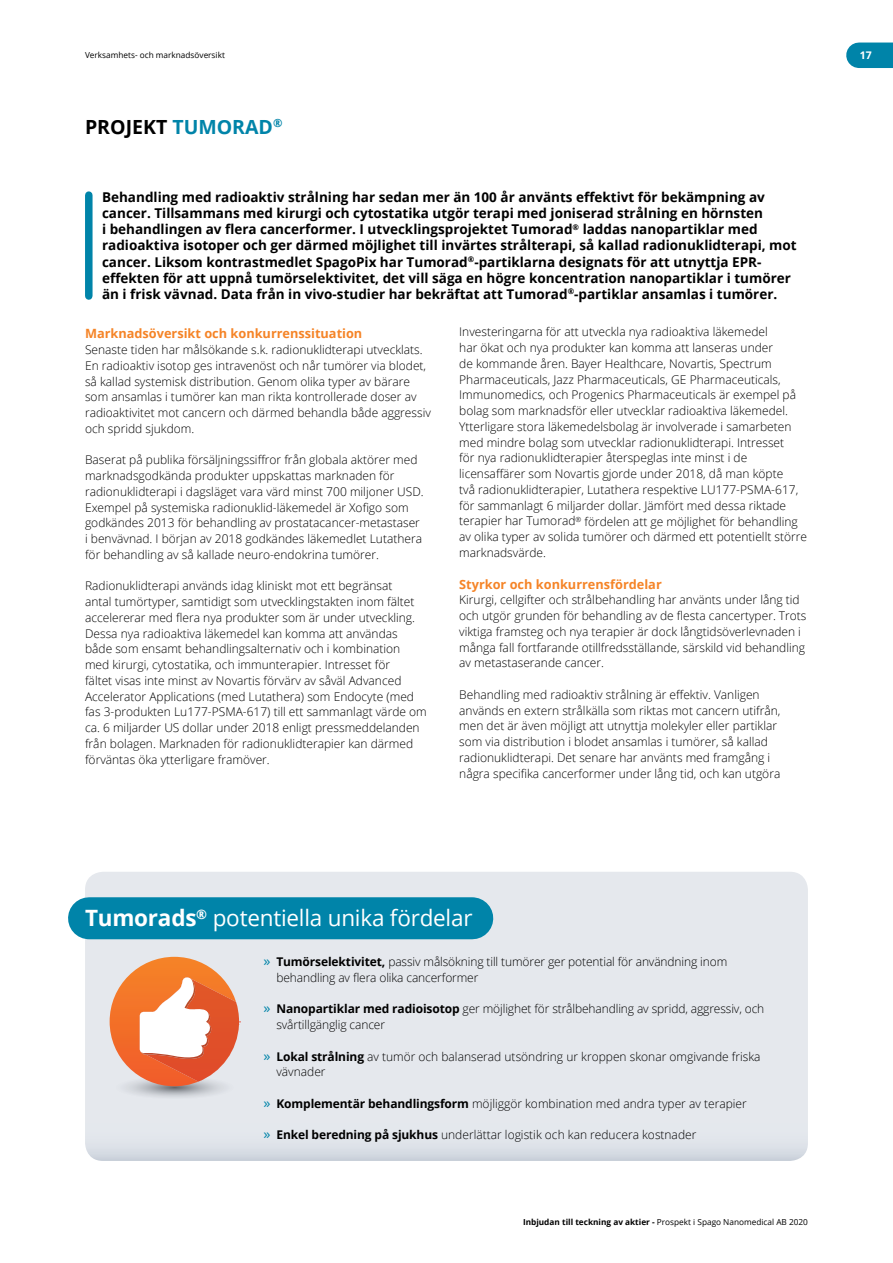
<style>
.page{position:relative;width:893px;height:1263px;background:#fff}
.page>*{position:absolute;margin:0;border:0;box-sizing:border-box;transform-origin:0 0}
.t1{font:22.5px "Open Sans";letter-spacing:-.01em;color:#fff}
.t2{font:700 19.5px "Open Sans";color:#000}
.t3{font:700 13.5px/16.2px "Open Sans";color:#000}
.t4{font:700 12.75px "Open Sans";color:#f58427}
.t5{font:300 12px/15.8px "Open Sans";color:#000}
.t6{font:700 10.5px "Open Sans";color:#fff}
.t7{font:8.25px "Open Sans";color:#000}
.s1{color:#0084a9}
.s2{font-weight:700}
.s3{font-weight:400;font-size:14.25px;color:#0084a9}
</style>
<div class="page">
<div style="left:859px;top:43px;width:34px;height:25px;background:#0084a9"></div>
<svg style="left:85px;top:872px;width:723px;height:289px;background:#e2e5ea"></svg>
<svg style="left:112px;top:1025px;width:125px;height:124px;background:#dde1e6"></svg>
<svg style="left:110px;top:977px;width:130px;height:109px"></svg>
<div style="left:89px;top:897px;width:383px;height:42px;background:#0084a9"></div>
<div style="left:85px;top:195px;width:8px;height:101px;background:#0084a9"></div>
<p class="t7" style="left:85px;top:50px;width:141px">Verksamhets- och marknadsöversikt</p>
<h2 class="t2" style="left:85px;top:113px;width:199px">PROJEKT <span class="s1">TUMORAD</span><sup>®</sup></h2>
<p class="t3" style="left:102px;top:188px;width:696px">Behandling med radioaktiv strålning har sedan mer än 100 år använts effektivt för bekämpning av cancer. Tillsammans med kirurgi och cytostatika utgör terapi med joniserad strålning en hörnsten<br>i behandlingen av flera cancerformer. I utvecklingsprojektet Tumorad<sup>®</sup> laddas nanopartiklar med radioaktiva isotoper och ger därmed möjlighet till invärtes strålterapi, så kallad radionuklidterapi, mot cancer. Liksom kontrastmedlet SpagoPix har Tumorad<sup>®</sup>-partiklarna designats för att utnyttja EPR&shy;effekten för att uppnå tumörselektivitet, det vill säga en högre koncentration nanopartiklar i tumörer än i frisk vävnad. Data från in vivo-studier har bekräftat att Tumorad<sup>®</sup>-partiklar ansamlas i tumörer.</p>
<p class="t4" style="left:85px;top:325px;width:279px">Marknadsöversikt och konkurrenssituation</p>
<p class="t5" style="left:85px;top:342px;width:347px">Senaste tiden har målsökande s.k. radionuklidterapi utvecklats.<br>En radioaktiv isotop ges intravenöst och når tumörer via blodet, så kallad systemisk distribution. Genom olika typer av bärare som ansamlas i tumörer kan man rikta kontrollerade doser av radioaktivitet mot cancern och därmed behandla både aggressiv och spridd sjukdom.</p>
<p class="t5" style="left:85px;top:452px;width:340px">Baserat på publika försäljningssiffror från globala aktörer med marknadsgodkända produkter uppskattas marknaden för radionuklidterapi i dagsläget vara värd minst 700 miljoner USD.<br>Exempel på systemiska radionuklid-läkemedel är Xofigo som godkändes 2013 för behandling av prostatacancer-metastaser i benvävnad. I början av 2018 godkändes läkemedlet Lutathera för behandling av så kallade neuro-endokrina tumörer.</p>
<p class="t5" style="left:85px;top:578px;width:343px">Radionuklidterapi används idag kliniskt mot ett begränsat<br>antal tumörtyper, samtidigt som utvecklingstakten inom fältet accelererar med flera nya produkter som är under utveckling.<br>Dessa nya radioaktiva läkemedel kan komma att användas både som ensamt behandlingsalternativ och i kombination med kirurgi, cytostatika, och immunterapier. Intresset för<br>fältet visas inte minst av Novartis förvärv av såväl Advanced Accelerator Applications (med Lutathera) som Endocyte (med fas 3-produkten Lu177-PSMA-617) till ett sammanlagt värde om ca. 6 miljarder US dollar under 2018 enligt pressmeddelanden från bolagen. Marknaden för radionuklidterapier kan därmed förväntas öka ytterligare framöver.</p>
<p class="t5" style="left:459px;top:324px;width:349px">Investeringarna för att utveckla nya radioaktiva läkemedel<br>har ökat och nya produkter kan komma att lanseras under<br>de kommande åren. Bayer Healthcare, Novartis, Spectrum Pharmaceuticals, Jazz Pharmaceuticals, GE Pharmaceuticals, Immunomedics, och Progenics Pharmaceuticals är exempel på bolag som marknadsför eller utvecklar radioaktiva läkemedel.<br>Ytterligare stora läkemedelsbolag är involverade i samarbeten med mindre bolag som utvecklar radionuklidterapi. Intresset<br>för nya radionuklidterapier återspeglas inte minst i de licensaffärer som Novartis gjorde under 2018, då man köpte<br>två radionuklidterapier, Lutathera respektive LU177-PSMA-617, för sammanlagt 6 miljarder dollar. Jämfört med dessa riktade terapier har Tumorad<sup>®</sup> fördelen att ge möjlighet för behandling av olika typer av solida tumörer och därmed ett potentiellt större marknadsvärde.</p>
<p class="t4" style="left:459px;top:575px;width:204px">Styrkor och konkurrensfördelar</p>
<p class="t5" style="left:459px;top:592px;width:349px">Kirurgi, cellgifter och strålbehandling har använts under lång tid och utgör grunden för behandling av de flesta cancertyper. Trots viktiga framsteg och nya terapier är dock långtidsöverlevnaden i många fall fortfarande otillfredsställande, särskild vid behandling av metastaserande cancer.</p>
<p class="t5" style="left:459px;top:686px;width:323px">Behandling med radioaktiv strålning är effektiv. Vanligen används en extern strålkälla som riktas mot cancern utifrån, men det är även möjligt att utnyttja molekyler eller partiklar som via distribution i blodet ansamlas i tumörer, så kallad radionuklidterapi. Det senare har använts med framgång i några specifika cancerformer under lång tid, och kan utgöra</p>
<h1 class="t1" style="left:85px;top:903px;width:389px"><span class="s2">Tumorads</span><sup>®</sup> potentiella unika fördelar</h1>
<p class="t5" style="left:276px;top:953px;width:452px;text-indent:-13px"><span class="s3">»</span> <span class="s2">Tumörselektivitet,</span> passiv målsökning till tumörer ger potential för användning inom behandling av flera olika cancerformer</p>
<p class="t5" style="left:276px;top:1001px;width:489px;text-indent:-13px"><span class="s3">»</span> <span class="s2">Nanopartiklar med radioisotop</span> ger möjlighet för strålbehandling av spridd, aggressiv, och svårtillgänglig cancer</p>
<p class="t5" style="left:276px;top:1048px;width:486px;text-indent:-13px"><span class="s3">»</span> <span class="s2">Lokal strålning</span> av tumör och balanserad utsöndring ur kroppen skonar omgivande friska vävnader</p>
<p class="t5" style="left:264px;top:1095px;width:485px"><span class="s3">»</span> <span class="s2">Komplementär behandlingsform</span> möjliggör kombination med andra typer av terapier</p>
<p class="t5" style="left:264px;top:1127px;width:434px"><span class="s3">»</span> <span class="s2">Enkel beredning på sjukhus</span> underlättar logistik och kan reducera kostnader</p>
<p class="t7" style="left:523px;top:1216px;width:286px"><span class="s2">Inbjudan till teckning av aktier -</span> Prospekt i Spago Nanomedical AB 2020</p>
<p class="t6" style="left:860px;top:48px;width:13px">17</p>
</div>
